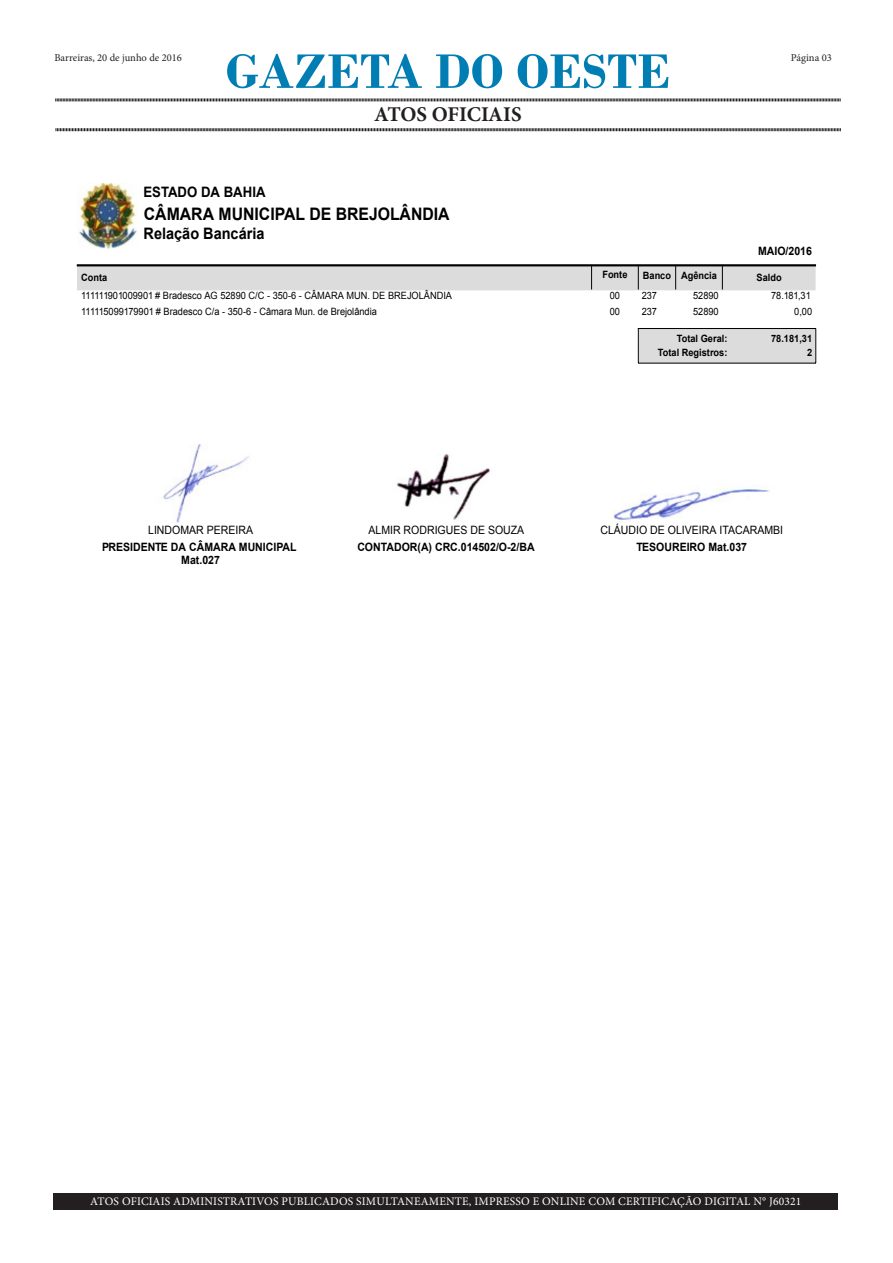
<style>
.page{position:relative;width:893px;height:1263px;background:#fff}
.page>*{position:absolute;margin:0;border:0;box-sizing:border-box;transform-origin:0 0}
.t1{font:700 51px "Bodoni";color:#007eb4}
.t2{font:700 21px "Minion Pro";letter-spacing:-.005em;color:#231f20}
.t3{font:700 17.25px "Arial";color:#000;scale:.92 1}
.t4{font:700 15.75px "Arial";color:#000;scale:.92 1}
.t5{font:700 14.4px "Arial";color:#000;scale:.92 1}
.t6{font:11.55px "Minion Pro";letter-spacing:.015em;color:#fff}
.t7{font:700 11.55px/13.2px "Arial";color:#000;text-align:center;scale:.92 1}
.t8{font:11.55px "Arial";color:#000;scale:.92 1}
.t9{font:10.5px "Minion Pro";color:#231f20}
.t10{font:10.05px "Arial";color:#000;scale:.92 1}
.t11{font:700 10.05px "Arial";color:#000;scale:.92 1}
</style>
<div class="page">
<svg style="left:55px;top:98px;width:786px;height:4px;background:#908e8e"></svg>
<svg style="left:55px;top:128px;width:786px;height:4px;background:#908e8e"></svg>
<div style="left:53px;top:1194px;width:785px;height:16px;background:#231f20"></div>
<div style="left:78px;top:265px;width:737px;height:25px;background:#dcdcdc"></div>
<div style="left:77px;top:265px;width:739px;height:25px;border:1px solid #dcdcdc"></div>
<img style="left:79px;top:184px;width:58px;height:65px">
<hr style="left:78px;top:264px;width:737px;height:2px;background:#000">
<svg style="left:722px;top:266px;width:1px;height:23px"></svg>
<svg style="left:675px;top:266px;width:1px;height:23px"></svg>
<svg style="left:638px;top:266px;width:1px;height:23px"></svg>
<svg style="left:591px;top:266px;width:1px;height:23px"></svg>
<div style="left:638px;top:328px;width:178px;height:35px;background:#dcdcdc"></div>
<div style="left:638px;top:328px;width:178px;height:35px;border:1px dashed #000"></div>
<img style="left:163px;top:445px;width:86px;height:77px">
<img style="left:397px;top:453px;width:94px;height:67px">
<img style="left:614px;top:489px;width:155px;height:31px">
<p class="t9" style="left:54px;top:51px;width:129px">Barreiras, 20 de junho de 2016</p>
<p class="t9" style="left:791px;top:51px;width:42px">Página 03</p>
<p class="t1" style="left:226px;top:41px;width:446px">GAZETA DO OESTE</p>
<p class="t2" style="left:374px;top:100px;width:149px">ATOS OFICIAIS</p>
<p class="t5" style="left:143px;top:182px;width:134px">ESTADO DA BAHIA</p>
<p class="t3" style="left:144px;top:202px;width:334px">CÂMARA MUNICIPAL DE BREJOLÂNDIA</p>
<p class="t4" style="left:144px;top:223px;width:133px">Relação Bancária</p>
<p class="t7" style="left:758px;top:245px;width:60px">MAIO/2016</p>
<p class="t11" style="left:602px;top:267px;width:29px">Fonte</p>
<p class="t11" style="left:81px;top:271px;width:30px">Conta</p>
<p class="t11" style="left:643px;top:268px;width:82px">Banco Agência</p>
<p class="t11" style="left:756px;top:271px;width:29px">Saldo</p>
<p class="t10" style="left:81px;top:289px;width:405px">111111901009901 # Bradesco AG 52890 C/C - 350-6 - CÂMARA MUN. DE BREJOLÂNDIA</p>
<p class="t10" style="left:610px;top:289px;width:13px">00</p>
<p class="t10" style="left:642px;top:289px;width:18px">237</p>
<p class="t10" style="left:693px;top:289px;width:29px">52890</p>
<p class="t10" style="left:771px;top:289px;width:45px">78.181,31</p>
<p class="t10" style="left:81px;top:305px;width:323px">111115099179901 # Bradesco C/a - 350-6 - Câmara Mun. de Brejolândia</p>
<p class="t10" style="left:610px;top:305px;width:13px">00</p>
<p class="t10" style="left:642px;top:305px;width:18px">237</p>
<p class="t10" style="left:693px;top:305px;width:29px">52890</p>
<p class="t10" style="left:794px;top:305px;width:21px">0,00</p>
<p class="t11" style="left:677px;top:331px;width:56px">Total Geral:</p>
<p class="t11" style="left:771px;top:331px;width:46px">78.181,31</p>
<p class="t11" style="left:658px;top:346px;width:77px">Total Registros:</p>
<p class="t11" style="left:807px;top:346px;width:7px">2</p>
<p class="t8" style="left:148px;top:522px;width:115px">LINDOMAR PEREIRA</p>
<p class="t8" style="left:368px;top:522px;width:171px">ALMIR RODRIGUES DE SOUZA</p>
<p class="t8" style="left:600px;top:522px;width:200px">CLÁUDIO DE OLIVEIRA ITACARAMBI</p>
<p class="t7" style="left:102px;top:541px;width:213px">PRESIDENTE DA CÂMARA MUNICIPAL<br>Mat.027</p>
<p class="t7" style="left:357px;top:541px;width:194px">CONTADOR(A) CRC.014502/O-2/BA</p>
<p class="t7" style="left:636px;top:541px;width:122px">TESOUREIRO Mat.037</p>
<p class="t6" style="left:90px;top:1193px;width:713px">ATOS OFICIAIS ADMINISTRATIVOS PUBLICADOS SIMULTANEAMENTE, IMPRESSO E ONLINE COM CERTIFICAÇÃO DIGITAL N° J60321</p>
</div>
